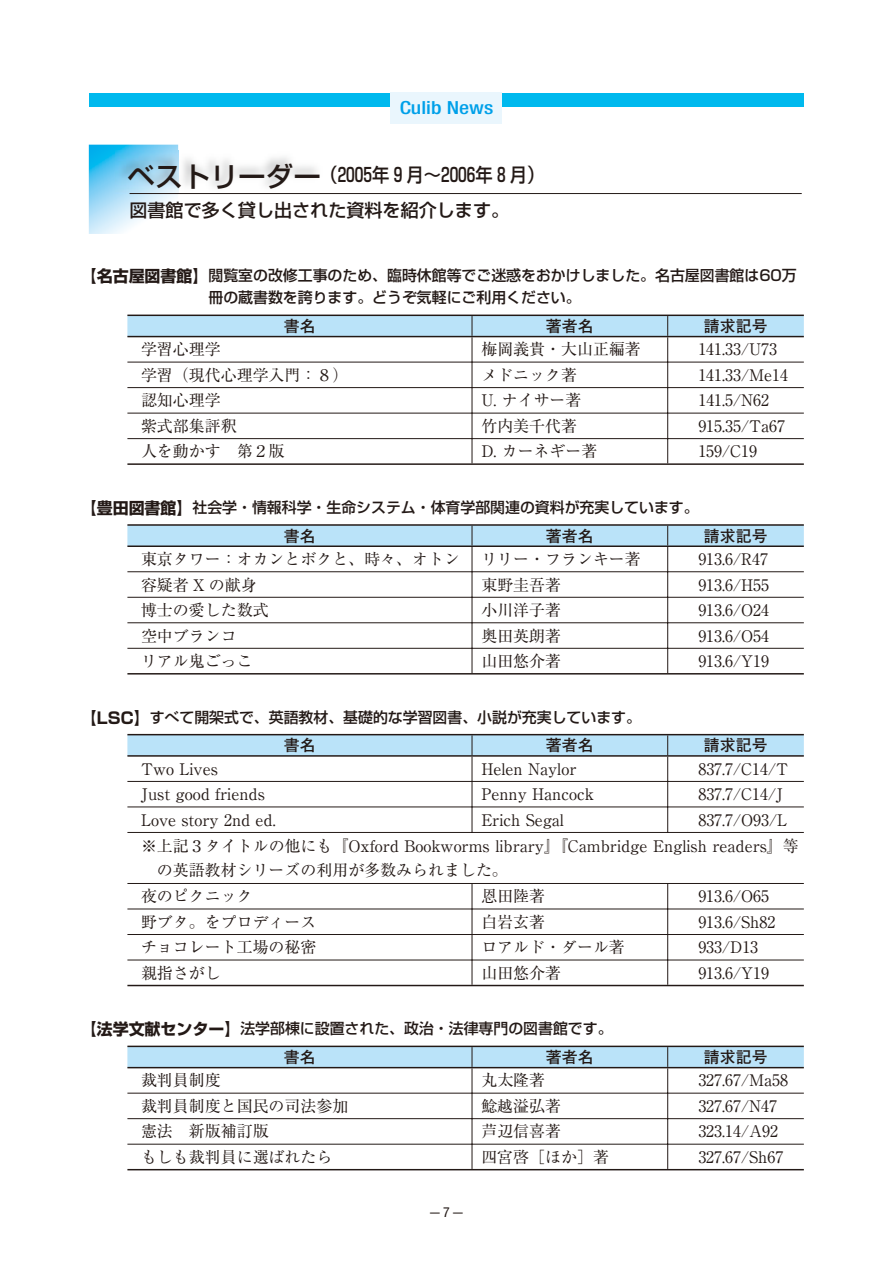
<style>
.page{position:relative;width:893px;height:1263px;background:#fff}
.page>*{position:absolute;margin:0;border:0;box-sizing:border-box;transform-origin:0 0}
.t1{font:19.2px "Shin Go Pro Medium 90 msp RKSJ H";color:#231916;scale:.9 1}
.t2{font:18px "Shin Go Pro Medium 90 msp RKSJ H";color:#231916}
.t3{font:500 condensed 18px "Helvetica Neue LT Std";color:#00a0e9;scale:1.2 1}
.t4{font:15.9px/26.5px "Ryumin Pro Regular 90 msp RKSJ H";color:#231916}
.t5{font:15.9px "Futo Go B101 Pro Bold 90 msp RKSJ H";color:#231916}
.t6{font:14.85px/22.4px "Shin Go Pro Medium 90 msp RKSJ H";color:#231916}
.t7{font:condensed 13.8px "Helvetica Neue LT Std";color:#231916;scale:.7 1}
.s1{font-size:27.6px}
.s2{font-family:"Shin Go Pro Bold 90 msp RKSJ H";font-size:15.9px}
.s3{font-size:15.9px}
</style>
<div class="page">
<svg style="left:89px;top:145px;width:89px;height:89px"></svg>
<img style="left:115px;top:150px;width:201px;height:43px">
<hr style="left:129px;top:193px;width:672px;height:1px;background:#231916">
<div style="left:89px;top:93px;width:714px;height:13px;background:#00b9ee"></div>
<div style="left:391px;top:92px;width:111px;height:32px;background:#eaf6fd"></div>
<svg style="left:127px;top:1047px;width:676px;height:122px"></svg>
<hr style="left:127px;top:1046px;width:676px;height:1px;background:#231916">
<hr style="left:127px;top:1169px;width:676px;height:1px;background:#231916">
<hr style="left:127px;top:1067px;width:540px;height:1px;background:#231916">
<hr style="left:667px;top:1067px;width:136px;height:1px;background:#231916">
<svg style="left:127px;top:735px;width:676px;height:97px"></svg>
<hr style="left:127px;top:832px;width:676px;height:1px;background:#231916">
<hr style="left:127px;top:883px;width:540px;height:1px;background:#231916">
<hr style="left:667px;top:883px;width:136px;height:1px;background:#231916">
<hr style="left:127px;top:909px;width:540px;height:1px;background:#231916">
<hr style="left:667px;top:909px;width:136px;height:1px;background:#231916">
<hr style="left:127px;top:934px;width:540px;height:1px;background:#231916">
<hr style="left:667px;top:934px;width:136px;height:1px;background:#231916">
<hr style="left:127px;top:960px;width:540px;height:1px;background:#231916">
<svg style="left:471px;top:884px;width:1px;height:101px"></svg>
<hr style="left:667px;top:960px;width:136px;height:1px;background:#231916">
<svg style="left:667px;top:884px;width:1px;height:101px"></svg>
<hr style="left:127px;top:734px;width:676px;height:1px;background:#231916">
<hr style="left:127px;top:985px;width:676px;height:1px;background:#231916">
<hr style="left:127px;top:755px;width:540px;height:2px;background:#231916">
<hr style="left:667px;top:755px;width:136px;height:2px;background:#231916">
<svg style="left:127px;top:526px;width:676px;height:147px"></svg>
<hr style="left:127px;top:524px;width:676px;height:2px;background:#231916">
<hr style="left:127px;top:673px;width:676px;height:2px;background:#231916">
<hr style="left:127px;top:546px;width:540px;height:1px;background:#231916">
<hr style="left:667px;top:546px;width:136px;height:1px;background:#231916">
<svg style="left:127px;top:316px;width:676px;height:147px"></svg>
<hr style="left:127px;top:315px;width:676px;height:1px;background:#231916">
<hr style="left:127px;top:463px;width:676px;height:2px;background:#231916">
<hr style="left:127px;top:336px;width:540px;height:1px;background:#231916">
<hr style="left:667px;top:336px;width:136px;height:1px;background:#231916">
<p class="t3" style="left:399px;top:97px;width:79px">Culib News</p>
<p class="t1" style="left:127px;top:168px;width:465px"><span class="s1">ベストリーダー</span>（2005年 9 月～2006年 8 月）</p>
<p class="t2" style="left:129px;top:204px;width:381px">図書館で多く貸し出された資料を紹介します。</p>
<p class="t6" style="left:208px;top:266px;width:590px;text-indent:-128px"><span class="s2">【名古屋図書館</span><span class="s3">】</span>閲覧室の改修工事のため、臨時休館等でご迷惑をおかけしました。名古屋図書館は60万冊の蔵書数を誇ります。どうぞ気軽にご利用ください。</p>
<p class="t5" style="left:284px;top:320px;width:33px">書名</p>
<p class="t5" style="left:546px;top:320px;width:49px">著者名</p>
<p class="t5" style="left:703px;top:320px;width:65px">請求記号</p>
<p class="t4" style="left:141px;top:338px;width:81px">学習心理学</p>
<p class="t4" style="left:481px;top:338px;width:161px">梅岡義貴・大山正編著</p>
<p class="t4" style="left:698px;top:338px;width:80px">141.33/U73</p>
<p class="t4" style="left:141px;top:364px;width:209px">学習（現代心理学入門：８）</p>
<p class="t4" style="left:481px;top:364px;width:97px">メドニック著</p>
<p class="t4" style="left:698px;top:364px;width:91px">141.33/Me14</p>
<p class="t4" style="left:141px;top:389px;width:81px">認知心理学</p>
<p class="t4" style="left:481px;top:389px;width:102px">U. ナイサー著</p>
<p class="t4" style="left:698px;top:389px;width:72px">141.5/N62</p>
<p class="t4" style="left:141px;top:415px;width:97px">紫式部集評釈</p>
<p class="t4" style="left:481px;top:415px;width:97px">竹内美千代著</p>
<p class="t4" style="left:698px;top:415px;width:88px">915.35/Ta67</p>
<p class="t4" style="left:141px;top:440px;width:145px">人を動かす　第２版</p>
<p class="t4" style="left:481px;top:440px;width:118px">D. カーネギー著</p>
<p class="t4" style="left:698px;top:440px;width:60px">159/C19</p>
<p class="t6" style="left:81px;top:498px;width:619px"><span class="s2">【豊田図書館</span><span class="s3">】</span>社会学・情報科学・生命システム・体育学部関連の資料が充実しています。</p>
<p class="t5" style="left:284px;top:530px;width:33px">書名</p>
<p class="t5" style="left:546px;top:530px;width:49px">著者名</p>
<p class="t5" style="left:703px;top:530px;width:65px">請求記号</p>
<p class="t4" style="left:141px;top:548px;width:320px">東京タワー：オカンとボクと、時々、オトン</p>
<p class="t4" style="left:481px;top:548px;width:161px">リリー・フランキー著</p>
<p class="t4" style="left:698px;top:548px;width:71px">913.6/R47</p>
<p class="t4" style="left:141px;top:573px;width:117px">容疑者 X の献身</p>
<p class="t4" style="left:481px;top:573px;width:81px">東野圭吾著</p>
<p class="t4" style="left:698px;top:573px;width:72px">913.6/H55</p>
<p class="t4" style="left:141px;top:599px;width:129px">博士の愛した数式</p>
<p class="t4" style="left:481px;top:599px;width:81px">小川洋子著</p>
<p class="t4" style="left:698px;top:599px;width:72px">913.6/O24</p>
<p class="t4" style="left:141px;top:625px;width:97px">空中ブランコ</p>
<p class="t4" style="left:481px;top:625px;width:81px">奥田英朗著</p>
<p class="t4" style="left:698px;top:625px;width:72px">913.6/O54</p>
<p class="t4" style="left:141px;top:650px;width:113px">リアル鬼ごっこ</p>
<p class="t4" style="left:481px;top:650px;width:81px">山田悠介著</p>
<p class="t4" style="left:698px;top:650px;width:72px">913.6/Y19</p>
<p class="t6" style="left:81px;top:708px;width:561px"><span class="s2">【LSC</span><span class="s3">】</span>すべて開架式で、英語教材、基礎的な学習図書、小説が充実しています。</p>
<p class="t5" style="left:284px;top:739px;width:33px">書名</p>
<p class="t5" style="left:546px;top:739px;width:49px">著者名</p>
<p class="t5" style="left:703px;top:739px;width:65px">請求記号</p>
<p class="t4" style="left:141px;top:758px;width:78px">Two Lives</p>
<p class="t4" style="left:481px;top:758px;width:97px">Helen Naylor</p>
<p class="t4" style="left:698px;top:758px;width:91px">837.7/C14/T</p>
<p class="t4" style="left:141px;top:783px;width:125px">Just good friends</p>
<p class="t4" style="left:481px;top:783px;width:114px">Penny Hancock</p>
<p class="t4" style="left:698px;top:783px;width:86px">837.7/C14/J</p>
<p class="t4" style="left:141px;top:809px;width:136px">Love story 2nd ed.</p>
<p class="t4" style="left:481px;top:809px;width:84px">Erich Segal</p>
<p class="t4" style="left:141px;top:809px;width:659px;text-indent:557px">837.7/O93/L ※ 上記３タイトルの他にも『Oxford Bookworms library』『Cambridge English readers』等</p>
<p class="t4" style="left:141px;top:859px;width:368px;text-indent:16px">の英語教材シリーズの利用が多数みられました。夜のピクニック</p>
<p class="t4" style="left:481px;top:885px;width:65px">恩田陸著</p>
<p class="t4" style="left:698px;top:885px;width:72px">913.6/O65</p>
<p class="t4" style="left:141px;top:911px;width:177px">野ブタ。をプロディース</p>
<p class="t4" style="left:481px;top:911px;width:65px">白岩玄著</p>
<p class="t4" style="left:698px;top:911px;width:79px">913.6/Sh82</p>
<p class="t4" style="left:141px;top:936px;width:177px">チョコレート工場の秘密</p>
<p class="t4" style="left:481px;top:936px;width:145px">ロアルド・ダール著</p>
<p class="t4" style="left:698px;top:936px;width:61px">933/D13</p>
<p class="t4" style="left:141px;top:962px;width:81px">親指さがし</p>
<p class="t4" style="left:481px;top:962px;width:81px">山田悠介著</p>
<p class="t4" style="left:698px;top:962px;width:72px">913.6/Y19</p>
<p class="t6" style="left:81px;top:1020px;width:533px"><span class="s2">【法学文献センター</span><span class="s3">】</span>法学部棟に設置された、政治・法律専門の図書館です。</p>
<p class="t5" style="left:284px;top:1051px;width:33px">書名</p>
<p class="t5" style="left:546px;top:1051px;width:49px">著者名</p>
<p class="t5" style="left:703px;top:1051px;width:65px">請求記号</p>
<p class="t4" style="left:141px;top:1069px;width:81px">裁判員制度</p>
<p class="t4" style="left:481px;top:1069px;width:65px">丸太隆著</p>
<p class="t4" style="left:698px;top:1069px;width:91px">327.67/Ma58</p>
<p class="t4" style="left:141px;top:1095px;width:209px">裁判員制度と国民の司法参加</p>
<p class="t4" style="left:481px;top:1095px;width:81px">鯰越溢弘著</p>
<p class="t4" style="left:698px;top:1095px;width:80px">327.67/N47</p>
<p class="t4" style="left:141px;top:1120px;width:129px">憲法　新版補訂版</p>
<p class="t4" style="left:481px;top:1120px;width:81px">芦辺信喜著</p>
<p class="t4" style="left:698px;top:1120px;width:81px">323.14/A92</p>
<p class="t4" style="left:141px;top:1146px;width:193px">もしも裁判員に選ばれたら</p>
<p class="t4" style="left:481px;top:1146px;width:129px">四宮啓［ほか］著</p>
<p class="t4" style="left:698px;top:1146px;width:87px">327.67/Sh67</p>
<p class="t7" style="left:430px;top:1204px;width:48px">—7—</p>
</div>
